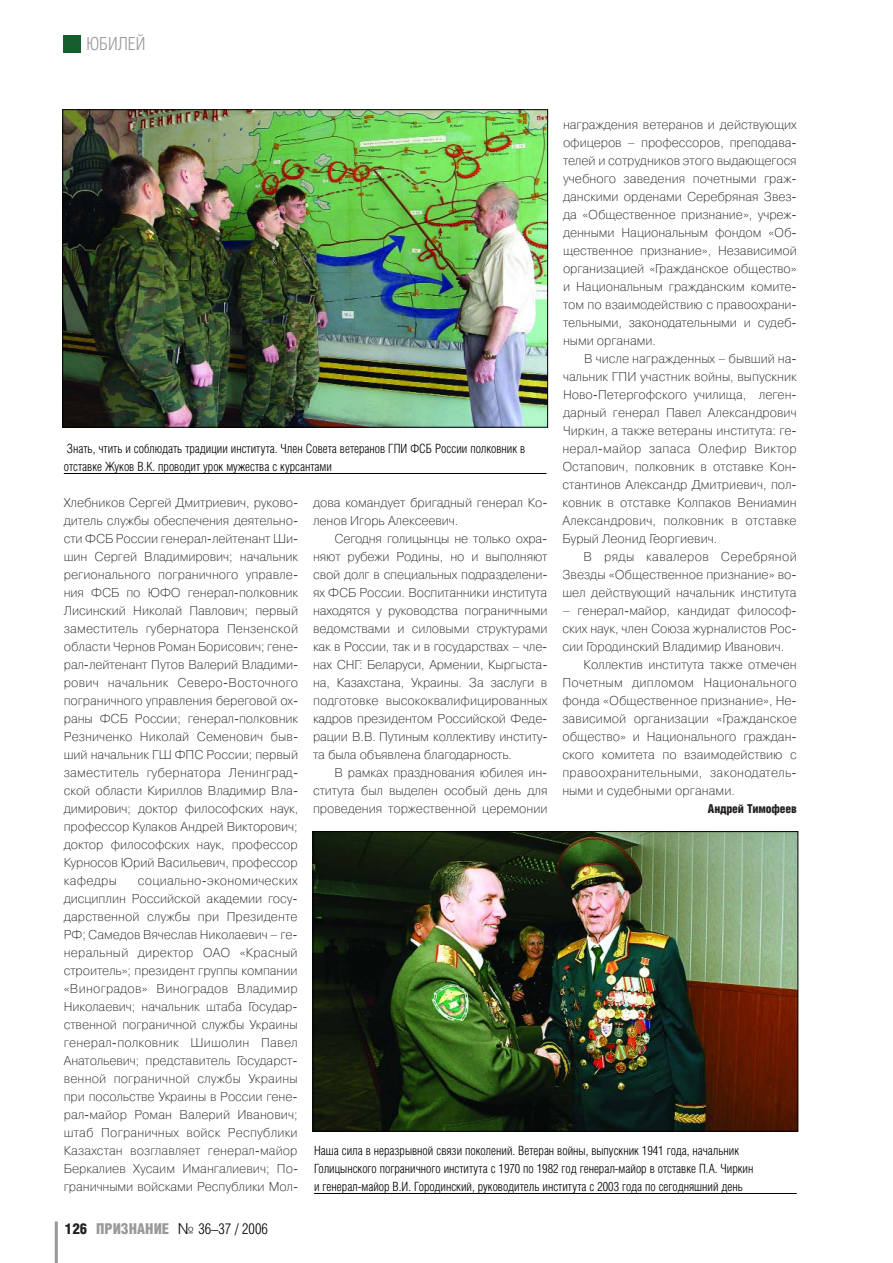
<style>
.page{position:relative;width:893px;height:1263px;background:#fff}
.page>*{position:absolute;margin:0;border:0;box-sizing:border-box;transform-origin:0 0}
.t1{font:300 18px "Helios Cond";color:#999}
.t2{font:300 15px "Helios Cond";color:#000}
.t3{font:12.75px/18px "Pragmatica Light C";color:#231f20;text-align:justify}
.t4{font:300 12.75px/18px "Helios Cond";color:#000}
.t5{font:12.75px "Pragmatica Light C";letter-spacing:.02em;color:#231f20}
.t6{font:12.75px "Pragmatica Light C";letter-spacing:.025em;color:#231f20}
.t7{font:900 12.3px "Helios Cond";letter-spacing:-.015em;color:#231f20}
.s1{font-weight:900;color:#231f20}
.s2{font-weight:900;color:#999}
.s3{font-family:"Helios"}
</style>
<div class="page">
<hr style="left:55px;top:1221px;width:3px;height:42px;background:#999">
<div style="left:63px;top:36px;width:17px;height:17px;background:#155f2e"></div>
<img style="left:64px;top:111px;width:482px;height:315px">
<div style="left:62px;top:109px;width:486px;height:319px;border:1px solid #000"></div>
<hr style="left:64px;top:473px;width:482px;height:1px;background:#000">
<img style="left:314px;top:833px;width:482px;height:297px">
<div style="left:312px;top:831px;width:486px;height:301px;border:1px solid #000"></div>
<hr style="left:314px;top:1193px;width:482px;height:1px;background:#000">
<h1 class="t1" style="left:86px;top:39px;width:61px">ЮБИЛЕЙ</h1>
<p class="t3" style="left:563px;top:116px;width:235px">награждения ветеранов и действующих офицеров – профессоров, преподава&shy;телей и сотрудников этого выдающегося учебного заведения почетными граж&shy;данскими орденами Серебряная Звез&shy;да «Общественное признание», учреж&shy;денными Национальным фондом «Об&shy;щественное признание», Независимой организацией «Гражданское общество» и Национальным гражданским комите&shy;том по взаимодействию с правоохрани&shy;тельными, законодательными и судеб&shy;ными органами.</p>
<p class="t3" style="left:562px;top:350px;width:236px;text-indent:22px">В числе награжденных – бывший на&shy;чальник ГПИ участник войны, выпускник Ново-Петергофского училища, леген&shy;дарный генерал Павел Александрович Чиркин, а также ветераны института: ге&shy;нерал-майор запаса Олефир Виктор Остапович, полковник в отставке Кон&shy;стантинов Александр Дмитриевич, пол&shy;ковник в отставке Колпаков Вениамин Александрович, полковник в отставке Бурый Леонид Георгиевич.</p>
<p class="t3" style="left:562px;top:548px;width:236px;text-indent:21px">В ряды кавалеров Серебряной Звезды «Общественное признание» во&shy;шел действующий начальник института</p>
<p class="t3" style="left:562px;top:602px;width:236px">– генерал-майор, кандидат философ-</p>
<p class="t3" style="left:562px;top:620px;width:236px">ских наук, член Союза журналистов Рос-</p>
<p class="t3" style="left:562px;top:638px;width:223px">сии Городинский Владимир Иванович.</p>
<p class="t3" style="left:583px;top:656px;width:214px">Коллектив института также отмечен</p>
<p class="t6" style="left:562px;top:677px;width:236px">Почетным дипломом Национального</p>
<p class="t3" style="left:562px;top:692px;width:236px">фонда «Общественное признание», Не-</p>
<p class="t3" style="left:562px;top:710px;width:236px">зависимой организации «Гражданское</p>
<p class="t3" style="left:562px;top:728px;width:236px">общество» и Национального граждан-</p>
<p class="t3" style="left:562px;top:746px;width:236px">ского комитета по взаимодействию с</p>
<p class="t5" style="left:562px;top:767px;width:236px">правоохранительными, законодатель-</p>
<p class="t3" style="left:562px;top:782px;width:174px">ными и судебными органами.</p>
<p class="t7" style="left:708px;top:805px;width:90px">Андрей Тимофеев</p>
<p class="t4" style="left:64px;top:442px;width:463px">Знать, чтить и соблюдать традиции института. Член Совета ветеранов ГПИ ФСБ России полковник в отставке Жуков В.К. проводит урок мужества с курсантами</p>
<p class="t3" style="left:64px;top:494px;width:236px">Хлебников Сергей Дмитриевич, руково&shy;дитель службы обеспечения деятельно&shy;сти ФСБ России генерал-лейтенант Ши&shy;шин Сергей Владимирович; начальник регионального пограничного управле&shy;ния ФСБ по ЮФО генерал-полковник Лисинский Николай Павлович; первый заместитель губернатора Пензенской области Чернов Роман Борисович; гене&shy;рал-лейтенант Путов Валерий Владими&shy;рович начальник Северо-Восточного пограничного управления береговой ох&shy;раны ФСБ России; генерал-полковник Резниченко Николай Семенович быв&shy;ший начальник ГШ ФПС России; первый заместитель губернатора Ленинград&shy;ской области Кириллов Владимир Вла&shy;димирович; доктор философских наук, профессор Кулаков Андрей Викторович; доктор философских наук, профессор Курносов Юрий Васильевич, профессор кафедры</p>
<p class="t3" style="left:313px;top:494px;width:236px">дова командует бригадный генерал Ко&shy;ленов Игорь Алексеевич.</p>
<p class="t3" style="left:313px;top:530px;width:236px;text-indent:21px">Сегодня голицынцы не только охра&shy;няют рубежи Родины, но и выполняют свой долг в специальных подразделени&shy;ях ФСБ России. Воспитанники института находятся у руководства пограничными ведомствами и силовыми структурами как в России, так и в государствах – чле&shy;нах СНГ: Беларуси, Армении, Кыргыста&shy;на, Казахстана, Украины. За заслуги в подготовке высококвалифицированных кадров президентом Российской Феде&shy;рации В.В. Путиным коллективу институ&shy;та была объявлена благодарность.</p>
<p class="t3" style="left:313px;top:764px;width:236px;text-indent:21px">В рамках празднования юбилея ин&shy;ститута был выделен особый день для проведения торжественной церемонии</p>
<p class="t3" style="left:64px;top:872px;width:236px;text-indent:74px">социально-экономических дисциплин Российской академии госу&shy;дарственной службы при Президенте РФ; Самедов Вячеслав Николаевич – ге&shy;неральный директор ОАО «Красный строитель»; президент группы компании «Виноградов» Виноградов Владимир Николаевич; начальник штаба Государ&shy;ственной пограничной службы Украины генерал-полковник Шишолин Павел Анатольевич; представитель Государст&shy;венной пограничной службы Украины при посольстве Украины в России гене&shy;рал-майор Роман Валерий Иванович; штаб Пограничных войск Республики Казахстан возглавляет генерал-майор Беркалиев Хусаим Имангалиевич; По&shy;граничными войсками Республики Мол-</p>
<p class="t4" style="left:314px;top:1144px;width:441px">Наша сила в неразрывной связи поколений. Ветеран войны, выпускник 1941 года, начальник<br>Голицынского пограничного института с 1970 по 1982 год генерал-майор в отставке П.А. Чиркин и генерал-майор В.И. Городинский, руководитель института с 2003 года по сегодняшний день</p>
<p class="t2" style="left:65px;top:1224px;width:204px"><span class="s1">126</span> <span class="s2">ПРИЗНАНИЕ</span> <span class="s3">№</span> 36–37 / 2006</p>
</div>
